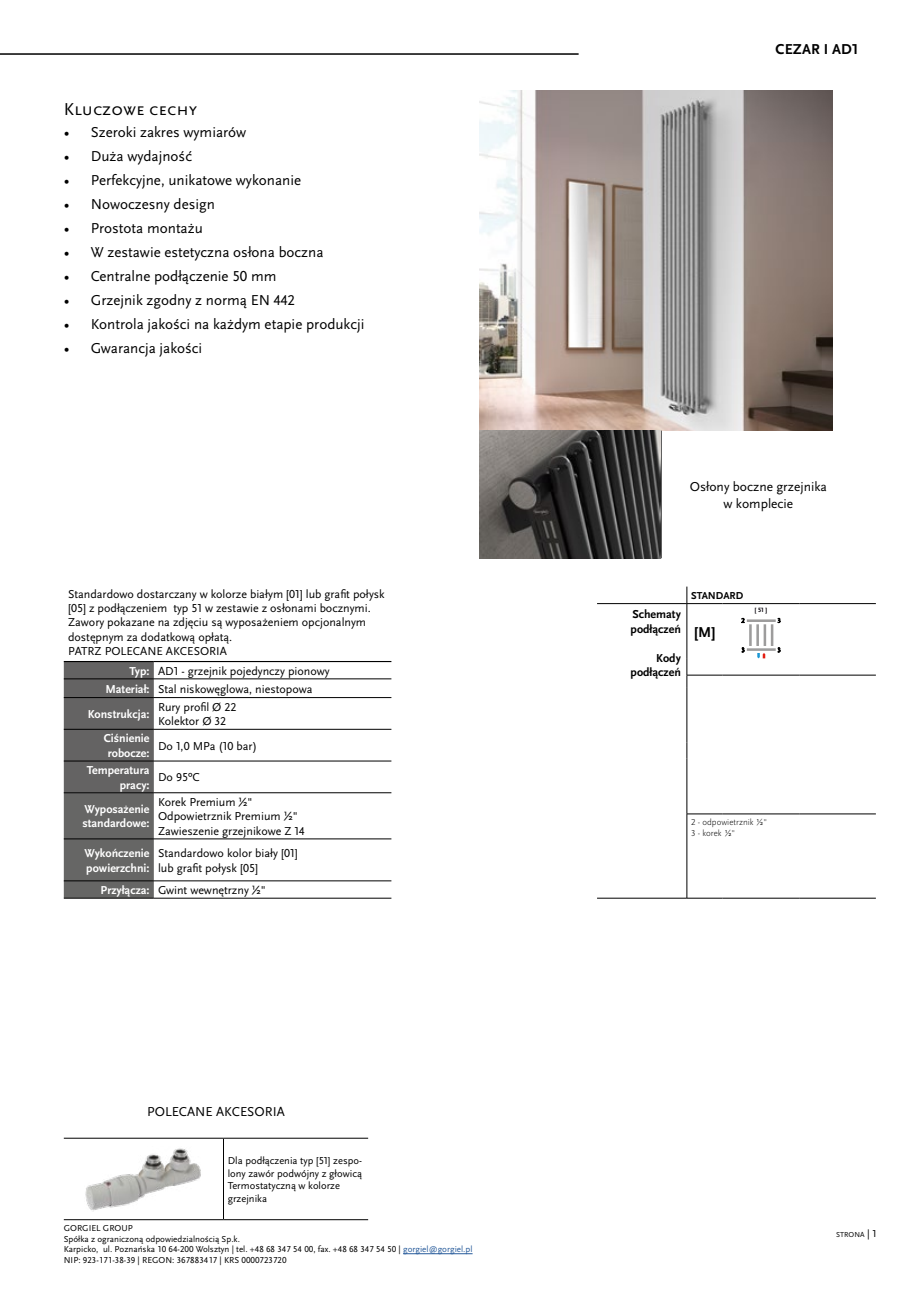
<style>
.page{position:relative;width:919px;height:1289px;background:#fff}
.page>*{position:absolute;margin:0;border:0;box-sizing:border-box;transform-origin:0 0}
.t1{font:18px "Scala Sans Pro";color:#000}
.t2{font:15px "Scala Sans Pro";color:#000}
.t3{font:700 15px "Scala Sans Pro";letter-spacing:.01em;color:#000}
.t4{font:13.5px/16.2px "Scala Sans Pro";color:#000;text-align:center}
.t5{font:12px/14.4px "Scala Sans Pro";color:#000}
.t6{font:700 12px/14.4px "Scala Sans Pro";color:#fff}
.t7{font:700 12px/14.4px "Scala Sans Pro";color:#000}
.t8{font:10.5px/12.6px "Scala Sans Pro";color:#000}
.t9{font:700 10.5px "Scala Sans Pro";color:#000}
.t10{font:9px/10.5px "Scala Sans Pro";color:#000}
.t11{font:300 9px/10.8px "Scala Sans Pro";color:#000}
.t12{font:7.5px "Scala Sans Pro";color:#000}
.t13{font:700 6.45px "Scala Sans Pro";color:#050008}
.s1{font-family:"Minion Pro"}
.s2{font-weight:700;color:#fff}
.s3{color:#275b9b}
.s4{font-size:10.5px}
</style>
<div class="page">
<hr style="left:403px;top:1253px;width:69px;height:1px;background:#275b9b">
<img style="left:479px;top:90px;width:353px;height:340px">
<div style="left:64px;top:662px;width:90px;height:235px;background:#646363"></div>
<hr style="left:64px;top:661px;width:90px;height:1px;background:#000">
<hr style="left:154px;top:661px;width:237px;height:1px;background:#000">
<hr style="left:64px;top:678px;width:90px;height:1px;background:#000">
<hr style="left:154px;top:678px;width:237px;height:1px;background:#000">
<hr style="left:64px;top:697px;width:90px;height:1px;background:#000">
<hr style="left:154px;top:697px;width:237px;height:1px;background:#000">
<hr style="left:64px;top:729px;width:90px;height:1px;background:#000">
<hr style="left:154px;top:729px;width:237px;height:1px;background:#000">
<hr style="left:64px;top:760px;width:90px;height:1px;background:#000">
<hr style="left:154px;top:760px;width:237px;height:1px;background:#000">
<hr style="left:64px;top:792px;width:90px;height:1px;background:#000">
<hr style="left:154px;top:792px;width:237px;height:1px;background:#000">
<hr style="left:64px;top:838px;width:90px;height:1px;background:#000">
<hr style="left:154px;top:838px;width:237px;height:1px;background:#000">
<hr style="left:64px;top:880px;width:90px;height:1px;background:#000">
<hr style="left:154px;top:880px;width:237px;height:1px;background:#000">
<hr style="left:64px;top:897px;width:90px;height:1px;background:#000">
<hr style="left:154px;top:897px;width:237px;height:1px;background:#000">
<svg style="left:686px;top:586px;width:1px;height:17px"></svg>
<hr style="left:597px;top:603px;width:89px;height:1px;background:#000">
<hr style="left:686px;top:603px;width:36px;height:1px;background:#000">
<hr style="left:686px;top:603px;width:1px;height:56px;background:#000">
<hr style="left:722px;top:603px;width:77px;height:1px;background:#000">
<hr style="left:799px;top:603px;width:76px;height:1px;background:#000">
<hr style="left:686px;top:675px;width:36px;height:1px;background:#000">
<svg style="left:686px;top:659px;width:1px;height:28px"></svg>
<hr style="left:722px;top:675px;width:77px;height:1px;background:#000">
<hr style="left:799px;top:675px;width:76px;height:1px;background:#000">
<hr style="left:686px;top:687px;width:1px;height:55px;background:#000">
<svg style="left:686px;top:742px;width:1px;height:16px"></svg>
<hr style="left:686px;top:758px;width:1px;height:55px;background:#000">
<hr style="left:686px;top:813px;width:36px;height:1px;background:#000">
<hr style="left:686px;top:814px;width:1px;height:84px;background:#000">
<hr style="left:722px;top:813px;width:77px;height:1px;background:#000">
<hr style="left:799px;top:813px;width:76px;height:1px;background:#000">
<hr style="left:597px;top:897px;width:89px;height:1px;background:#000">
<hr style="left:686px;top:897px;width:36px;height:1px;background:#000">
<hr style="left:722px;top:897px;width:77px;height:1px;background:#000">
<hr style="left:799px;top:897px;width:76px;height:1px;background:#000">
<hr style="left:746px;top:648px;width:29px;height:3px;background:#9d9c9c">
<hr style="left:746px;top:619px;width:29px;height:3px;background:#9d9c9c">
<hr style="left:749px;top:624px;width:2px;height:22px;background:#9d9c9c">
<hr style="left:756px;top:624px;width:2px;height:22px;background:#9d9c9c">
<hr style="left:763px;top:624px;width:3px;height:22px;background:#9d9c9c">
<hr style="left:770px;top:624px;width:3px;height:22px;background:#9d9c9c">
<svg style="left:777px;top:618px;width:3px;height:5px"></svg>
<svg style="left:777px;top:647px;width:3px;height:5px"></svg>
<svg style="left:757px;top:653px;width:8px;height:5px"></svg>
<svg style="left:741px;top:647px;width:3px;height:5px"></svg>
<hr style="left:0;top:53px;width:578px;height:2px;background:#000">
<hr style="left:660px;top:430px;width:1px;height:128px;background:#000">
<img style="left:479px;top:430px;width:181px;height:128px">
<hr style="left:223px;top:1138px;width:1px;height:81px;background:#000">
<hr style="left:64px;top:1137px;width:159px;height:1px;background:#000">
<hr style="left:223px;top:1137px;width:145px;height:1px;background:#000">
<hr style="left:64px;top:1219px;width:159px;height:1px;background:#000">
<hr style="left:223px;top:1219px;width:145px;height:1px;background:#000">
<img style="left:85px;top:1148px;width:116px;height:63px">
<h1 class="t1" style="left:64px;top:98px;width:135px">Kluczowe cechy</h1>
<p class="t2" style="left:64px;top:123px;width:184px"><span class="s1">•</span> Szeroki zakres wymiarów</p>
<p class="t2" style="left:64px;top:147px;width:130px"><span class="s1">•</span> Duża wydajność</p>
<p class="t2" style="left:64px;top:171px;width:239px"><span class="s1">•</span> Perfekcyjne, unikatowe wykonanie</p>
<p class="t2" style="left:64px;top:195px;width:153px"><span class="s1">•</span> Nowoczesny design</p>
<p class="t2" style="left:64px;top:219px;width:140px"><span class="s1">•</span> Prostota montażu</p>
<p class="t2" style="left:64px;top:243px;width:261px"><span class="s1">•</span> W zestawie estetyczna osłona boczna</p>
<p class="t2" style="left:64px;top:267px;width:214px"><span class="s1">•</span> Centralne podłączenie 50 mm</p>
<p class="t2" style="left:64px;top:291px;width:232px"><span class="s1">•</span> Grzejnik zgodny z normą EN 442</p>
<p class="t2" style="left:64px;top:315px;width:302px"><span class="s1">•</span> Kontrola jakości na każdym etapie produkcji</p>
<p class="t2" style="left:64px;top:339px;width:140px"><span class="s1">•</span> Gwarancja jakości</p>
<p class="t5" style="left:68px;top:586px;width:318px">Standardowo dostarczany w kolorze białym [01] lub grafit połysk [05] z podłączeniem typ 51 w zestawie z osłonami bocznymi.<br>Zawory pokazane na zdjęciu są wyposażeniem opcjonalnym dostępnym za dodatkową opłatą.<br>PATRZ POLECANE AKCESORIA</p>
<p class="t5" style="left:105px;top:661px;width:226px;line-height:18px;text-indent:24px"><span class="s2">Typ:</span> AD1 - grzejnik pojedynczy pionowy<br><span class="s2">Materiał:</span> Stal niskowęglowa, niestopowa</p>
<p class="t6" style="left:88px;top:706px;width:63px">Konstrukcja:</p>
<p class="t5" style="left:158px;top:699px;width:80px">Rury profil Ø 22<br>Kolektor Ø 32</p>
<p class="t6" style="left:104px;top:731px;width:47px;text-align:center">Ciśnienie robocze:</p>
<p class="t5" style="left:158px;top:738px;width:100px">Do 1,0 MPa (10 bar)</p>
<p class="t6" style="left:87px;top:763px;width:64px;text-align:right">Temperatura pracy:</p>
<p class="t5" style="left:158px;top:770px;width:43px">Do 95ºC</p>
<p class="t6" style="left:82px;top:802px;width:69px">Wyposażenie standardowe:</p>
<p class="t5" style="left:158px;top:794px;width:148px">Korek Premium 1/2"<br>Odpowietrznik Premium 1/2"<br>Zawieszenie grzejnikowe Z 14</p>
<p class="t6" style="left:84px;top:846px;width:67px">Wykończenie powierzchni:</p>
<p class="t5" style="left:158px;top:846px;width:141px">Standardowo kolor biały [01] lub grafit połysk [05]</p>
<p class="t5" style="left:101px;top:882px;width:167px"><span class="s2">Przyłącza:</span> Gwint wewnętrzny 1/2"</p>
<p class="t4" style="left:147px;top:1103px;width:139px">POLECANE AKCESORIA</p>
<p class="t8" style="left:228px;top:1154px;width:136px">Dla podłączenia typ [51] zespo&shy;lony zawór podwójny z głowicą<br>Termostatyczną w kolorze grzejnika</p>
<p class="t10" style="left:64px;top:1222px;width:410px">GORGIEL GROUP<br>Spółka z ograniczoną odpowiedzialnością Sp.k.<br>Karpicko, ul. Poznańska 10 64-200 Wolsztyn | tel. +48 68 347 54 00, fax. +48 68 347 54 50 | <span class="s3">gorgiel@gorgiel.pl </span>NIP: 923-171-38-39 | REGON: 367883417 | KRS 0000723720</p>
<p class="t3" style="left:775px;top:40px;width:84px">CEZAR I AD1</p>
<p class="t4" style="left:689px;top:479px;width:139px">Osłony boczne grzejnika w komplecie</p>
<p class="t7" style="left:630px;top:607px;width:52px">Schematy podłączeń</p>
<p class="t7" style="left:630px;top:650px;width:52px;text-align:right">Kody podłączeń</p>
<p class="t9" style="left:691px;top:589px;width:54px">STANDARD</p>
<p class="t3" style="left:694px;top:623px;width:22px">[M]</p>
<p class="t13" style="left:754px;top:605px;width:14px">[ 51 ]</p>
<p class="t11" style="left:691px;top:816px;width:77px">2 - odpowietrznik 1/2"<br>3 - korek 1/2"</p>
<p class="t12" style="left:836px;top:1230px;width:42px">STRONA <span class="s4">| 1</span></p>
</div>
